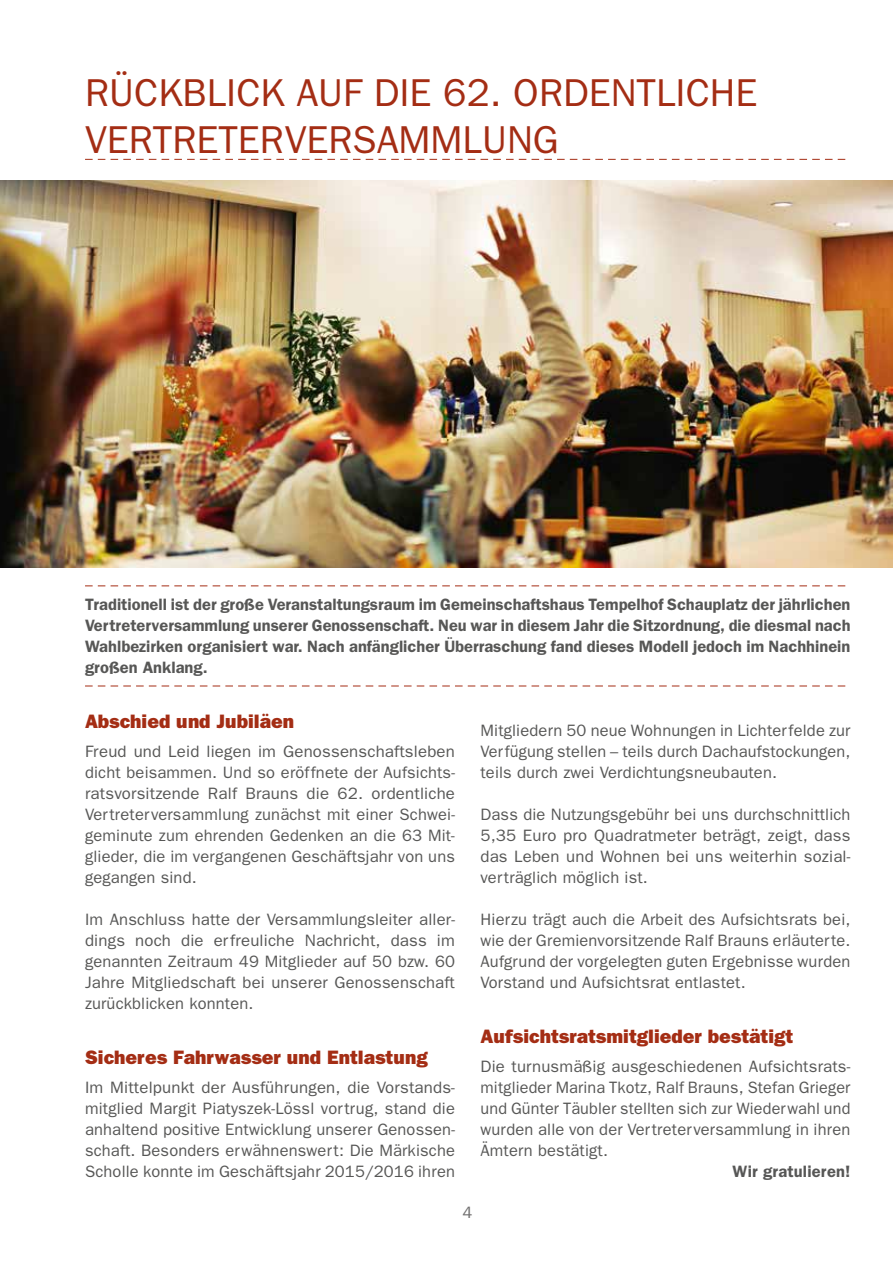
<style>
.page{position:relative;width:893px;height:1263px;background:#fff}
.page>*{position:absolute;margin:0;border:0;box-sizing:border-box;transform-origin:0 0}
.t1{font:39px/46.8px "Franklin Gothic";color:#a42d14}
.t2{font:800 19.5px "Franklin Gothic";color:#a42d14}
.t3{font:16.5px/21px "Franklin Gothic";letter-spacing:.01em;color:#575756;text-align:justify}
.t4{font:600 16.5px/21px "Franklin Gothic";color:#575756;text-align:justify}
.t5{font:16.5px "Franklin Gothic";color:#706f6f}
</style>
<div class="page">
<svg style="left:85px;top:159px;width:761px;height:1px"></svg>
<svg style="left:85px;top:585px;width:761px;height:1px"></svg>
<svg style="left:85px;top:686px;width:761px;height:1px"></svg>
<img style="left:0;top:181px;width:893px;height:387px">
<h1 class="t1" style="left:85px;top:68px;width:674px">RÜCKBLICK AUF DIE 62. ORDENTLICHE<br>VERTRETERVERSAMMLUNG</h1>
<p class="t4" style="left:85px;top:593px;width:767px">Traditionell ist der große Veranstaltungsraum im Gemeinschaftshaus Tempelhof Schauplatz der jährlichen Vertreterversammlung unserer Genossenschaft. Neu war in diesem Jahr die Sitzordnung, die diesmal nach Wahlbezirken organisiert war. Nach anfänglicher Überraschung fand dieses Modell jedoch im Nachhinein großen Anklang.</p>
<p class="t2" style="left:85px;top:710px;width:211px">Abschied und Jubiläen</p>
<p class="t3" style="left:85px;top:740px;width:371px">Freud und Leid liegen im Genossenschaftsleben dicht beisammen. Und so eröffnete der Aufsichts&shy;ratsvorsitzende Ralf Brauns die 62. ordentliche Vertreterversammlung zunächst mit einer Schwei&shy;geminute zum ehrenden Gedenken an die 63 Mit&shy;glieder, die im vergangenen Geschäftsjahr von uns gegangen sind.</p>
<p class="t3" style="left:85px;top:908px;width:371px">Im Anschluss hatte der Versammlungsleiter aller&shy;dings noch die erfreuliche Nachricht, dass im genannten Zeitraum 49 Mitglieder auf 50 bzw. 60<br>Jahre Mitgliedschaft bei unserer Genossenschaft zurückblicken konnten.</p>
<p class="t3" style="left:480px;top:719px;width:371px">Mitgliedern 50 neue Wohnungen in Lichterfelde zur Verfügung stellen – teils durch Dachaufstockungen, teils durch zwei Verdichtungsneubauten.</p>
<p class="t3" style="left:480px;top:803px;width:371px">Dass die Nutzungsgebühr bei uns durchschnittlich 5,35 Euro pro Quadratmeter beträgt, zeigt, dass das Leben und Wohnen bei uns weiterhin sozial&shy;verträglich möglich ist.</p>
<p class="t3" style="left:480px;top:908px;width:371px">Hierzu trägt auch die Arbeit des Aufsichtsrats bei, wie der Gremienvorsitzende Ralf Brauns erläuterte.<br>Aufgrund der vorgelegten guten Ergebnisse wurden Vorstand und Aufsichtsrat entlastet.</p>
<p class="t2" style="left:85px;top:1046px;width:344px">Sicheres Fahrwasser und Entlastung</p>
<p class="t3" style="left:85px;top:1076px;width:371px">Im Mittelpunkt der Ausführungen, die Vorstands&shy;mitglied Margit Piatyszek-Lössl vortrug, stand die anhaltend positive Entwicklung unserer Genossen&shy;schaft. Besonders erwähnenswert: Die Märkische Scholle konnte im Geschäftsjahr 2015/2016 ihren</p>
<p class="t2" style="left:480px;top:1025px;width:314px">Aufsichtsratsmitglieder bestätigt</p>
<p class="t3" style="left:480px;top:1055px;width:371px">Die turnusmäßig ausgeschiedenen Aufsichtsrats&shy;mitglieder Marina Tkotz, Ralf Brauns, Stefan Grieger und Günter Täubler stellten sich zur Wiederwahl und wurden alle von der Vertreterversammlung in ihren Ämtern bestätigt.</p>
<p class="t4" style="left:733px;top:1160px;width:119px">Wir gratulieren!</p>
<p class="t5" style="left:462px;top:1202px;width:11px">4</p>
</div>
